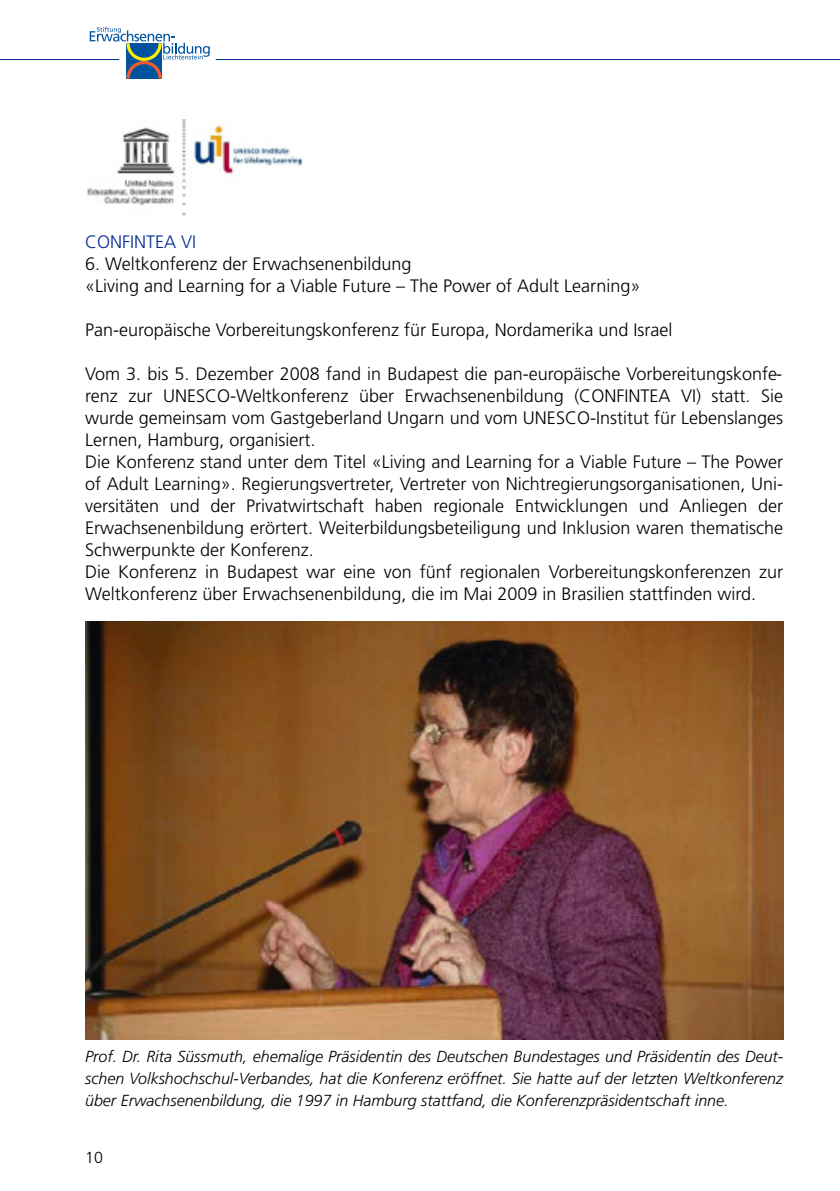
<style>
.page{position:relative;width:840px;height:1191px;background:#fff}
.page>*{position:absolute;margin:0;border:0;box-sizing:border-box;transform-origin:0 0}
.t1{font:300 18px/22px "Frutiger";color:#000}
.t2{font:300 18px "Frutiger";color:#002a92}
.t3{font:italic 300 16px/22px "Frutiger";color:#000;text-align:justify}
.t4{font:300 16px "Frutiger";color:#000}
</style>
<div class="page">
<hr style="left:215px;top:59px;width:624px;height:1px;background:#002a92">
<svg style="left:90px;top:27px;width:120px;height:52px"></svg>
<hr style="left:0;top:59px;width:119px;height:1px;background:#002a92">
<img style="left:87px;top:119px;width:216px;height:97px">
<img style="left:85px;top:622px;width:697px;height:417px">
<p class="t2" style="left:85px;top:235px;width:112px">CONFINTEA VI</p>
<p class="t1" style="left:85px;top:254px;width:556px">6. Weltkonferenz der Erwachsenenbildung<br>«Living and Learning for a Viable Future – The Power of Adult Learning»</p>
<p class="t1" style="left:85px;top:320px;width:588px">Pan-europäische Vorbereitungskonferenz für Europa, Nordamerika und Israel</p>
<p class="t1" style="left:85px;top:364px;width:699px">Vom 3. bis 5. Dezember 2008 fand in Budapest die pan-europäische Vorbereitungskonfe&shy;renz zur UNESCO-Weltkonferenz über Erwachsenenbildung (CONFINTEA VI) statt. Sie wurde gemeinsam vom Gastgeberland Ungarn und vom UNESCO-Institut für Lebenslanges Lernen, Hamburg, organisiert.<br>Die Konferenz stand unter dem Titel «Living and Learning for a Viable Future – The Power of Adult Learning». Regierungsvertreter, Vertreter von Nichtregierungsorganisationen, Uni&shy;versitäten und der Privatwirtschaft haben regionale Entwicklungen und Anliegen der Erwachsenenbildung erörtert. Weiterbildungsbeteiligung und Inklusion waren thematische Schwerpunkte der Konferenz.<br>Die Konferenz in Budapest war eine von fünf regionalen Vorbereitungskonferenzen zur Weltkonferenz über Erwachsenenbildung, die im Mai 2009 in Brasilien stattfinden wird.</p>
<p class="t3" style="left:85px;top:1047px;width:699px">Prof. Dr. Rita Süssmuth, ehemalige Präsidentin des Deutschen Bundestages und Präsidentin des Deut&shy;schen Volkshochschul-Verbandes, hat die Konferenz eröffnet. Sie hatte auf der letzten Weltkonferenz über Erwachsenenbildung, die 1997 in Hamburg stattfand, die Konferenzpräsidentschaft inne.</p>
<p class="t4" style="left:85px;top:1151px;width:19px">10</p>
</div>
